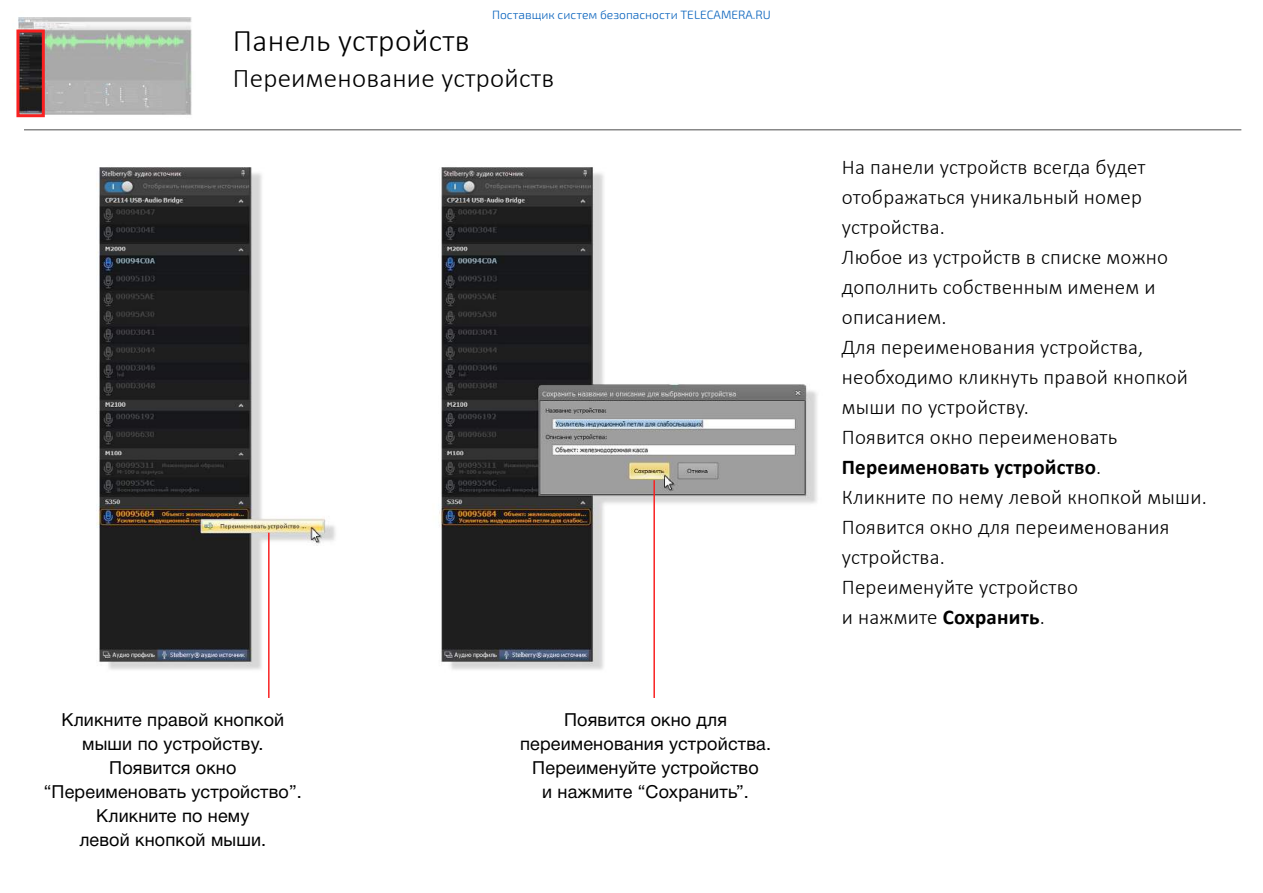
<style>
.page{position:relative;width:1263px;height:893px;background:#fff}
.page>*{position:absolute;margin:0;border:0;box-sizing:border-box;transform-origin:0 0}
.t1{font:300 31.5px "Calibri";letter-spacing:.01em;color:#000}
.t2{font:300 27px "Calibri";letter-spacing:.01em;color:#000}
.t3{font:300 21px/30px "Calibri";letter-spacing:.01em;color:#000}
.t4{font:18px/24px "Helvetica Neue Cyr";letter-spacing:.01em;color:#000;text-align:center}
.t5{font:300 12px "Exo 2.0";color:#005ebb}
.s1{font-weight:700}
</style>
<div class="page">
<img style="left:16px;top:17px;width:1226px;height:653px">
<div style="left:16px;top:30px;width:29px;height:87px;border:3px solid #f92121"></div>
<hr style="left:24px;top:129px;width:1217px;height:1px;background:#4d4d4d">
<hr style="left:268px;top:533px;width:2px;height:165px;background:#f92121">
<hr style="left:653px;top:480px;width:2px;height:218px;background:#f92121">
<p class="t5" style="left:492px;top:11px;width:280px">Поставщик систем безопасности TELECAMERA.RU</p>
<h1 class="t1" style="left:233px;top:21px;width:238px">Панель устройств</h1>
<p class="t2" style="left:233px;top:62px;width:323px">Переименование устройств</p>
<p class="t4" style="left:44px;top:708px;width:260px">Кликните правой кнопкой мыши по устройству.<br>Появится окно “Переименовать устройство”.<br>Кликните по нему<br>левой кнопкой мыши.</p>
<p class="t4" style="left:520px;top:708px;width:253px">Появится окно для переименования устройства.<br>Переименуйте устройство<br>и нажмите “Сохранить”.</p>
<p class="t3" style="left:842px;top:152px;width:366px">На панели устройств всегда будет отображаться уникальный номер устройства.<br>Любое из устройств в списке можно дополнить собственным именем и описанием.<br>Для переименования устройства, необходимо кликнуть правой кнопкой мыши по устройству.<br>Появится окно переименовать<br><span class="s1">Переименовать устройство</span>.<br>Кликните по нему левой кнопкой мыши.<br>Появится окно для переименования устройства.<br>Переименуйте устройство<br>и нажмите <span class="s1">Сохранить</span>.</p>
</div>
